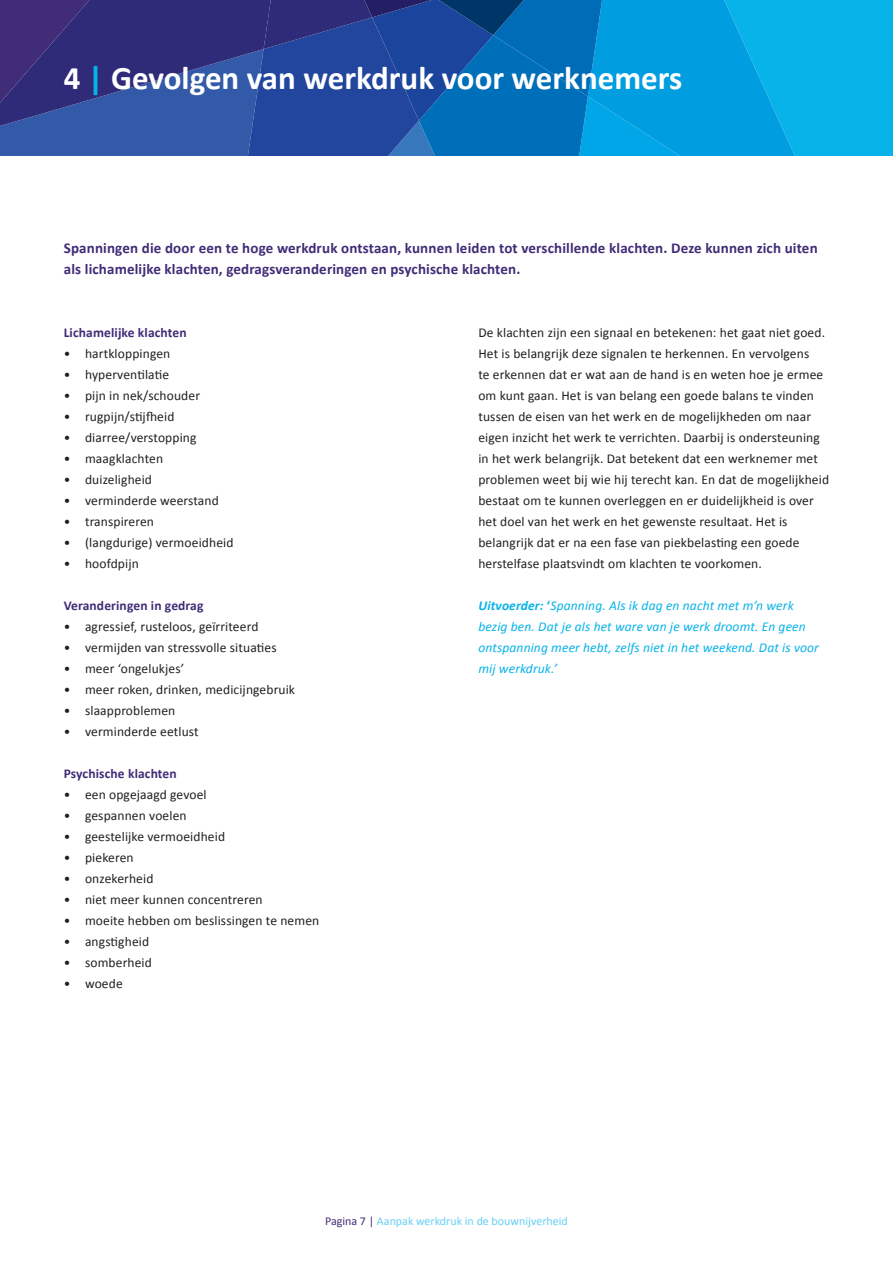
<style>
.page{position:relative;width:893px;height:1263px;background:#fff}
.page>*{position:absolute;margin:0;border:0;box-sizing:border-box;transform-origin:0 0}
.t1{font:700 33px "Calibri";color:#fff}
.t2{font:700 15px/21px "Calibri";letter-spacing:.01em;color:#402c77}
.t3{font:13.5px/21px "Calibri";letter-spacing:.01em;color:#231f20}
.t4{font:italic 13.5px/21px "Calibri";letter-spacing:.01em;color:#07b3e9}
.t5{font:700 13.5px "Calibri";letter-spacing:.01em;color:#402c77}
.t6{font:12px "Calibri";color:#67cef5}
.s1{color:#07b3e9}
.s2{font-weight:700}
.s3{font-weight:700;font-style:normal}
.s4{color:#402c77}
</style>
<div class="page">
<svg style="left:0;top:0;width:893px;height:155px;background:#176ab3"></svg>
<h1 class="t1" style="left:64px;top:54px;width:620px">4 <span class="s1">|</span> Gevolgen van werkdruk voor werknemers</h1>
<p class="t2" style="left:64px;top:237px;width:755px">Spanningen die door een te hoge werkdruk ontstaan, kunnen leiden tot verschillende klachten. Deze kunnen zich uiten als lichamelijke klachten, gedragsveranderingen en psychische klachten.</p>
<p class="t5" style="left:64px;top:323px;width:124px">Lichamelijke klachten</p>
<p class="t3" style="left:64px;top:342px;width:108px">• hartkloppingen</p>
<p class="t3" style="left:64px;top:363px;width:107px">• hyperventilatie</p>
<p class="t3" style="left:64px;top:384px;width:138px">• pijn in nek/schouder</p>
<p class="t3" style="left:64px;top:405px;width:112px">• rugpijn/stijfheid</p>
<p class="t3" style="left:64px;top:426px;width:134px">• diarree/verstopping</p>
<p class="t3" style="left:64px;top:447px;width:101px">• maagklachten</p>
<p class="t3" style="left:64px;top:468px;width:90px">• duizeligheid</p>
<p class="t3" style="left:64px;top:489px;width:157px">• verminderde weerstand</p>
<p class="t3" style="left:64px;top:510px;width:92px">• transpireren</p>
<p class="t3" style="left:64px;top:531px;width:171px">• (langdurige) vermoeidheid</p>
<p class="t3" style="left:64px;top:552px;width:77px">• hoofdpijn</p>
<p class="t5" style="left:64px;top:596px;width:141px">Veranderingen in gedrag</p>
<p class="t3" style="left:64px;top:615px;width:196px">• agressief, rusteloos, geïrriteerd</p>
<p class="t3" style="left:64px;top:637px;width:214px">• vermijden van stressvolle situaties</p>
<p class="t3" style="left:64px;top:658px;width:122px">• meer ‘ongelukjes’</p>
<p class="t3" style="left:64px;top:679px;width:233px">• meer roken, drinken, medicijngebruik</p>
<p class="t3" style="left:64px;top:700px;width:113px">• slaapproblemen</p>
<p class="t3" style="left:64px;top:721px;width:136px">• verminderde eetlust</p>
<p class="t5" style="left:64px;top:764px;width:114px">Psychische klachten</p>
<p class="t3" style="left:64px;top:784px;width:144px">• een opgejaagd gevoel</p>
<p class="t3" style="left:64px;top:805px;width:124px">• gespannen voelen</p>
<p class="t3" style="left:64px;top:826px;width:163px">• geestelijke vermoeidheid</p>
<p class="t3" style="left:64px;top:847px;width:71px">• piekeren</p>
<p class="t3" style="left:64px;top:868px;width:91px">• onzekerheid</p>
<p class="t3" style="left:64px;top:889px;width:200px">• niet meer kunnen concentreren</p>
<p class="t3" style="left:64px;top:910px;width:257px">• moeite hebben om beslissingen te nemen</p>
<p class="t3" style="left:64px;top:931px;width:87px">• angstigheid</p>
<p class="t3" style="left:64px;top:952px;width:90px">• somberheid</p>
<p class="t3" style="left:64px;top:973px;width:60px">• woede</p>
<p class="t3" style="left:478px;top:322px;width:352px">De klachten zijn een signaal en betekenen: het gaat niet goed.<br>Het is belangrijk deze signalen te herkennen. En vervolgens<br>te erkennen dat er wat aan de hand is en weten hoe je ermee om kunt gaan. Het is van belang een goede balans te vinden tussen de eisen van het werk en de mogelijkheden om naar eigen inzicht het werk te verrichten. Daarbij is ondersteuning in het werk belangrijk. Dat betekent dat een werknemer met problemen weet bij wie hij terecht kan. En dat de mogelijkheid bestaat om te kunnen overleggen en er duidelijkheid is over het doel van het werk en het gewenste resultaat. Het is belangrijk dat er na een fase van piekbelasting een goede herstelfase plaatsvindt om klachten te voorkomen.</p>
<p class="t4" style="left:478px;top:594px;width:342px"><span class="s2">Uitvoerder:</span> <span class="s3">‘</span>Spanning. Als ik dag en nacht met m’n werk bezig ben. Dat je als het ware van je werk droomt. En geen ontspanning meer hebt, zelfs niet in het weekend. Dat is voor mij werkdruk.’</p>
<p class="t6" style="left:325px;top:1213px;width:244px"><span class="s4">Pagina 7 |</span> Aanpak werkdruk in de bouwnijverheid</p>
</div>
